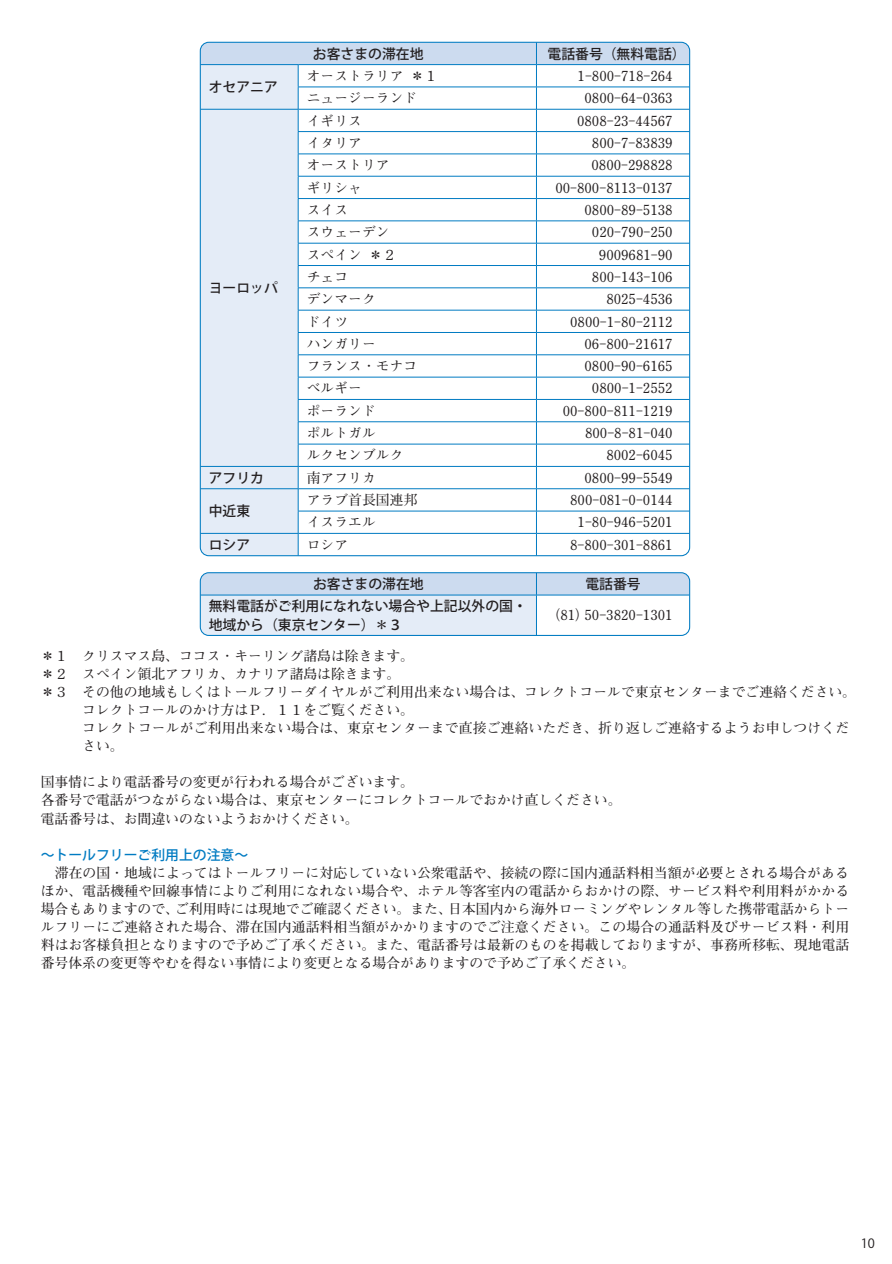
<style>
.page{position:relative;width:892px;height:1264px;background:#fff}
.page>*{position:absolute;margin:0;border:0;box-sizing:border-box;transform-origin:0 0}
.t1{font:700 13.8px/18.1px "Futo Min A101 Pro";color:#231f20}
.t2{font:500 13.8px/22.4px "Koz Go Pro";color:#231f20;text-align:center}
.t3{font:500 13.8px "Koz Go Pro";color:#007bc2}
.t4{font:12.75px "Koz Go Pro";color:#231f20}
</style>
<div class="page">
<svg style="left:200px;top:42px;width:489px;height:514px"></svg>
<div style="left:200px;top:595px;width:336px;height:40px;background:#e4ecf7"></div>
<div style="left:200px;top:573px;width:489px;height:22px;background:#ccdbef"></div>
<hr style="left:200px;top:595px;width:336px;height:1px;background:#007bc2">
<hr style="left:536px;top:595px;width:153px;height:1px;background:#007bc2">
<hr style="left:536px;top:595px;width:1px;height:40px;background:#007bc2">
<div style="left:200px;top:572px;width:490px;height:64px;border:1px solid #007bc2;border-radius:9px"></div>
<p class="t2" style="left:313px;top:43px;width:112px">お客さまの滞在地</p>
<p class="t2" style="left:547px;top:43px;width:140px">電話番号（無料電話(</p>
<p class="t2" style="left:209px;top:77px;width:71px">オセアニア</p>
<p class="t1" style="left:306px;top:65px;width:98px">オーストラリア</p>
<p class="t1" style="left:410px;top:65px;width:29px">*１</p>
<p class="t1" style="left:306px;top:87px;width:112px">ニュージーランド</p>
<p class="t1" style="left:577px;top:65px;width:96px">1-800-718-264</p>
<p class="t1" style="left:584px;top:87px;width:90px">0800-64-0363</p>
<p class="t1" style="left:306px;top:110px;width:57px">イギリス</p>
<p class="t1" style="left:577px;top:110px;width:97px">0808-23-44567</p>
<p class="t1" style="left:306px;top:132px;width:57px">イタリア</p>
<p class="t1" style="left:592px;top:132px;width:82px">800-7-83839</p>
<p class="t1" style="left:306px;top:154px;width:84px">オーストリア</p>
<p class="t1" style="left:591px;top:154px;width:83px">0800-298828</p>
<p class="t1" style="left:306px;top:177px;width:57px">ギリシャ</p>
<p class="t1" style="left:555px;top:177px;width:119px">00-800-8113-0137</p>
<p class="t1" style="left:306px;top:199px;width:43px">スイス</p>
<p class="t1" style="left:584px;top:199px;width:90px">0800-89-5138</p>
<p class="t1" style="left:306px;top:221px;width:84px">スウェーデン</p>
<p class="t1" style="left:592px;top:221px;width:82px">020-790-250</p>
<p class="t1" style="left:306px;top:244px;width:57px">スペイン</p>
<p class="t1" style="left:369px;top:244px;width:29px">*２</p>
<p class="t1" style="left:598px;top:244px;width:75px">9009681-90</p>
<p class="t2" style="left:209px;top:278px;width:71px">ヨーロッパ</p>
<p class="t1" style="left:306px;top:266px;width:43px">チェコ</p>
<p class="t1" style="left:306px;top:288px;width:71px">デンマーク</p>
<p class="t1" style="left:592px;top:266px;width:82px">800-143-106</p>
<p class="t1" style="left:606px;top:288px;width:68px">8025-4536</p>
<p class="t1" style="left:306px;top:311px;width:43px">ドイツ</p>
<p class="t1" style="left:570px;top:311px;width:104px">0800-1-80-2112</p>
<p class="t1" style="left:306px;top:333px;width:71px">ハンガリー</p>
<p class="t1" style="left:584px;top:333px;width:90px">06-800-21617</p>
<p class="t1" style="left:306px;top:355px;width:112px">フランス・モナコ</p>
<p class="t1" style="left:584px;top:355px;width:90px">0800-90-6165</p>
<p class="t1" style="left:306px;top:378px;width:57px">ベルギー</p>
<p class="t1" style="left:592px;top:378px;width:82px">0800-1-2552</p>
<p class="t1" style="left:306px;top:400px;width:71px">ポーランド</p>
<p class="t1" style="left:562px;top:400px;width:111px">00-800-811-1219</p>
<p class="t1" style="left:306px;top:422px;width:71px">ポルトガル</p>
<p class="t1" style="left:585px;top:422px;width:89px">800-8-81-040</p>
<p class="t1" style="left:306px;top:444px;width:98px">ルクセンブルク</p>
<p class="t1" style="left:606px;top:444px;width:68px">8002-6045</p>
<p class="t2" style="left:209px;top:467px;width:57px">アフリカ</p>
<p class="t1" style="left:306px;top:467px;width:71px">南アフリカ</p>
<p class="t1" style="left:584px;top:467px;width:90px">0800-99-5549</p>
<p class="t2" style="left:209px;top:501px;width:43px">中近東</p>
<p class="t1" style="left:306px;top:489px;width:112px">アラブ首長国連邦</p>
<p class="t1" style="left:306px;top:511px;width:71px">イスラエル</p>
<p class="t1" style="left:570px;top:489px;width:104px">800-081-0-0144</p>
<p class="t1" style="left:577px;top:511px;width:96px">1-80-946-5201</p>
<p class="t2" style="left:209px;top:534px;width:43px">ロシア</p>
<p class="t1" style="left:306px;top:534px;width:43px">ロシア</p>
<p class="t1" style="left:570px;top:534px;width:104px">8-800-301-8861</p>
<p class="t2" style="left:209px;top:574px;width:319px">お客さまの滞在地<br>無料電話がご利用になれない場合や上記以外の国・</p>
<p class="t2" style="left:209px;top:614px;width:195px">地域から（東京センター(*３</p>
<p class="t2" style="left:585px;top:574px;width:57px">電話番号</p>
<p class="t1" style="left:546px;top:605px;width:44px">)81(</p>
<p class="t1" style="left:584px;top:605px;width:90px">50-3820-1301</p>
<p class="t1" style="left:41px;top:645px;width:375px">＊１　クリスマス島、ココス・キーリング諸島は除きます。</p>
<p class="t1" style="left:41px;top:663px;width:361px">＊２　スペイン領北アフリカ、カナリア諸島は除きます。</p>
<p class="t1" style="left:41px;top:681px;width:816px">＊３　その他の地域もしくはトールフリーダイヤルがご利用出来ない場合は、コレクトコールで東京センターまでご連絡ください。</p>
<p class="t1" style="left:82px;top:699px;width:333px">コレクトコールのかけ方はＰ．１１をご覧ください。</p>
<p class="t1" style="left:82px;top:717px;width:768px">コレクトコールがご利用出来ない場合は、東京センターまで直接ご連絡いただき、折り返しご連絡するようお申しつけくだ</p>
<p class="t1" style="left:82px;top:735px;width:43px">さい。</p>
<p class="t1" style="left:41px;top:771px;width:582px">国事情により電話番号の変更が行われる場合がございます。<br>各番号で電話がつながらない場合は、東京センターにコレクトコールでおかけ直しください。電話番号は、お間違いのないようおかけください。</p>
<p class="t3" style="left:41px;top:846px;width:209px">～トールフリーご利用上の注意~</p>
<p class="t1" style="left:41px;top:862px;width:810px;text-align:right">滞在の国・地域によってはトールフリーに対応していない公衆電話や、接続の際に国内通話料相当額が必要とされる場合があるほか、電話機種や回線事情によりご利用になれない場合や、ホテル等客室内の電話からおかけの際、サービス料や利用料がかかる日本国内から海外ローミングやレンタル等した携帯電話からトー</p>
<p class="t1" style="left:41px;top:898px;width:810px">場合もありますので、<br>ルフリーにご連絡された場合、滞在国内通話料相当額がかかりますのでご注意ください。この場合の通話料及びサービス料・利用料はお客様負担となりますので予めご了承ください。また、電話番号は最新のものを掲載しておりますが、事務所移転、現地電話番号体系の変更等やむを得ない事情により変更となる場合がありますので予めご了承ください。</p>
<p class="t1" style="left:175px;top:898px;width:278px">ご利用時には現地でご確認ください。また、</p>
<p class="t4" style="left:860px;top:1235px;width:16px">10</p>
</div>
